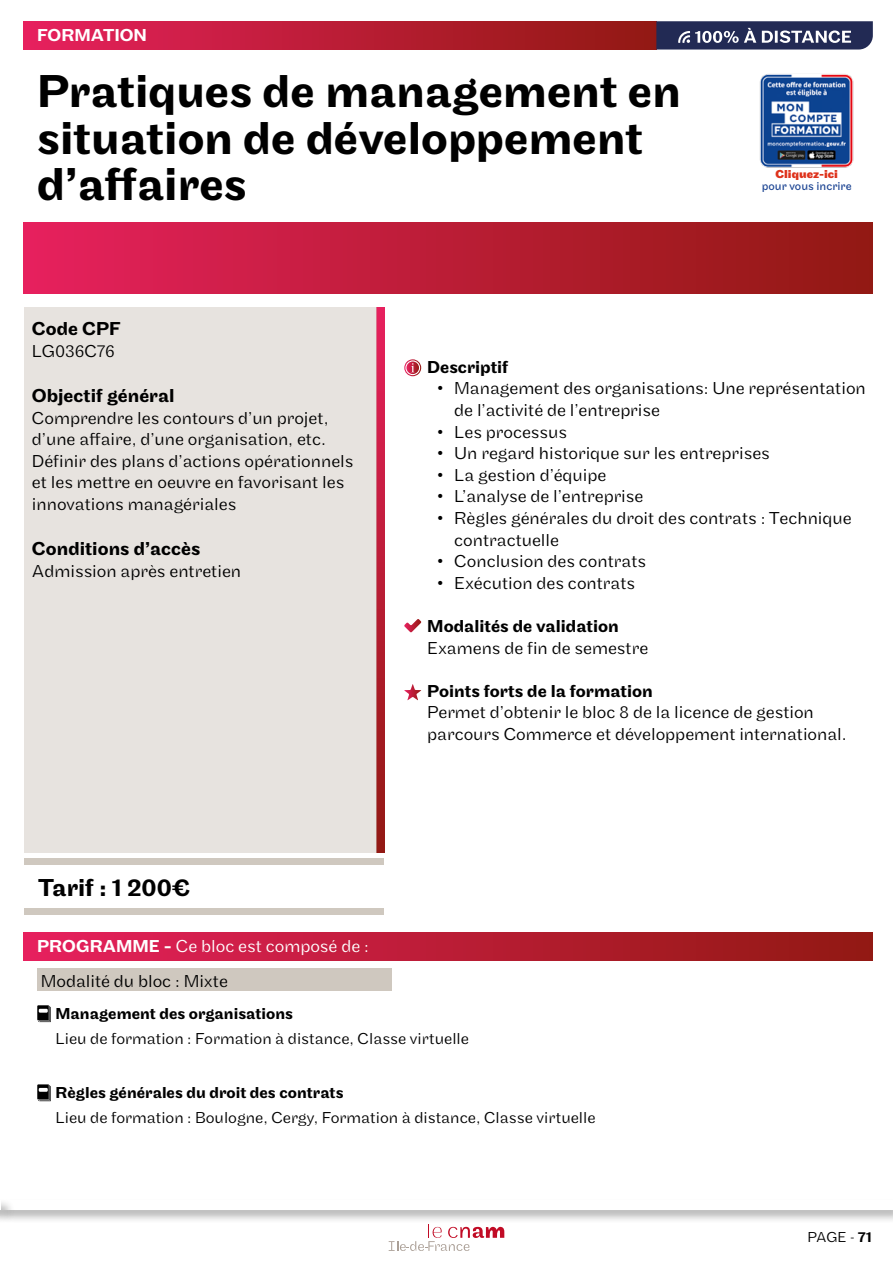
<style>
.page{position:relative;width:893px;height:1263px;background:#fff}
.page>*{position:absolute;margin:0;border:0;box-sizing:border-box;transform-origin:0 0}
.t1{font:500 48px/46.5px "Maple";color:#000}
.t2{font:500 25.5px "Maple";color:#000}
.t3{font:500 19.5px "Maple";color:#000}
.t4{font:300 18px/21.6px "Maple";color:#000}
.t5{font:500 18px "Maple";color:#000}
.t6{font:300 18px "Maple";color:#fff}
.t7{font:500 18px "Maple";color:#fff}
.t8{font:300 16.5px "Maple";color:#000}
.t9{font:500 16.5px "Maple";color:#000}
.t10{font:300 15px "Maple";color:#000}
.t11{font:12px "Maple";color:#1d4593}
.t12{font:700 12px "Maple";color:#de321b}
.s1{font-weight:500}
</style>
<div class="page">
<div style="left:0;top:1197px;width:893px;height:26px;background:#000;opacity:.32"></div>
<div style="left:1px;top:1200px;width:891px;height:9px;background:#fff"></div>
<div style="left:0;top:1197px;width:15px;height:26px;background:#000;opacity:.32"></div>
<svg style="left:389px;top:1224px;width:115px;height:27px"></svg>
<div style="left:23px;top:222px;width:849px;height:71px;background:linear-gradient(to right,#e6215d,#911911)"></div>
<div style="left:23px;top:21px;width:633px;height:29px;background:linear-gradient(to right,#e6215d,#911911)"></div>
<div style="left:25px;top:858px;width:359px;height:6px;background:#cfc8bf"></div>
<div style="left:25px;top:908px;width:359px;height:6px;background:#cfc8bf"></div>
<svg style="left:377px;top:307px;width:8px;height:546px;background:#bb1c36"></svg>
<div style="left:25px;top:307px;width:352px;height:546px;background:#e7e3df"></div>
<svg style="left:404px;top:684px;width:17px;height:16px"></svg>
<svg style="left:404px;top:619px;width:17px;height:13px"></svg>
<svg style="left:404px;top:359px;width:17px;height:17px"></svg>
<div style="left:37px;top:968px;width:355px;height:23px;background:#cfc8bf"></div>
<div style="left:23px;top:932px;width:849px;height:29px;background:linear-gradient(to right,#e6215d,#911911)"></div>
<svg style="left:37px;top:1005px;width:14px;height:17px"></svg>
<svg style="left:37px;top:1084px;width:14px;height:17px"></svg>
<svg style="left:656px;top:21px;width:217px;height:29px;background:#484f71"></svg>
<img style="left:759px;top:74px;width:95px;height:94px">
<p class="t7" style="left:37px;top:25px;width:111px">FORMATION</p>
<h1 class="t1" style="left:37px;top:69px;width:645px">Pratiques de management en situation de développement d’affaires</h1>
<p class="t12" style="left:775px;top:167px;width:64px">Cliquez-ici</p>
<p class="t11" style="left:762px;top:179px;width:91px">pour vous incrire</p>
<p class="t3" style="left:32px;top:318px;width:90px">Code CPF</p>
<p class="t4" style="left:32px;top:340px;width:84px">LG036C76</p>
<p class="t3" style="left:32px;top:384px;width:144px">Objectif général</p>
<p class="t4" style="left:32px;top:407px;width:323px">Comprendre les contours d’un projet, d’une affaire, d’une organisation, etc.<br>Définir des plans d’actions opérationnels et les mettre en oeuvre en favorisant les innovations managériales</p>
<p class="t3" style="left:32px;top:537px;width:170px">Conditions d’accès</p>
<p class="t4" style="left:32px;top:560px;width:211px">Admission après entretien</p>
<h2 class="t2" style="left:38px;top:873px;width:154px">Tarif : 1 200€</h2>
<p class="t6" style="left:37px;top:936px;width:333px"><span class="s1">PROGRAMME -</span> Ce bloc est composé de :</p>
<p class="t4" style="left:41px;top:970px;width:189px">Modalité du bloc : Mixte</p>
<p class="t9" style="left:56px;top:1004px;width:239px">Management des organisations</p>
<p class="t5" style="left:427px;top:356px;width:83px">Descriptif</p>
<p class="t4" style="left:454px;top:378px;width:413px;text-indent:-17px">• Management des organisations: Une représentation de l’activité de l’entreprise</p>
<p class="t4" style="left:437px;top:421px;width:131px">• Les processus</p>
<p class="t4" style="left:437px;top:443px;width:334px">• Un regard historique sur les entreprises</p>
<p class="t4" style="left:437px;top:464px;width:171px">• La gestion d’équipe</p>
<p class="t4" style="left:437px;top:486px;width:208px">• L’analyse de l’entreprise</p>
<p class="t4" style="left:454px;top:507px;width:399px;text-indent:-17px">• Règles générales du droit des contrats : Technique contractuelle</p>
<p class="t4" style="left:437px;top:551px;width:210px">• Conclusion des contrats</p>
<p class="t4" style="left:437px;top:572px;width:199px">• Exécution des contrats</p>
<p class="t5" style="left:427px;top:616px;width:193px">Modalités de validation</p>
<p class="t4" style="left:427px;top:637px;width:222px">Examens de fin de semestre</p>
<p class="t5" style="left:427px;top:680px;width:227px">Points forts de la formation</p>
<p class="t4" style="left:427px;top:702px;width:421px">Permet d’obtenir le bloc 8 de la licence de gestion parcours Commerce et développement international.</p>
<p class="t8" style="left:56px;top:1029px;width:415px">Lieu de formation : Formation à distance, Classe virtuelle</p>
<p class="t9" style="left:56px;top:1083px;width:289px">Règles générales du droit des contrats</p>
<p class="t8" style="left:56px;top:1108px;width:541px">Lieu de formation : Boulogne, Cergy, Formation à distance, Classe virtuelle</p>
<p class="t10" style="left:807px;top:1229px;width:66px">PAGE - <span class="s1">71</span></p>
</div>
